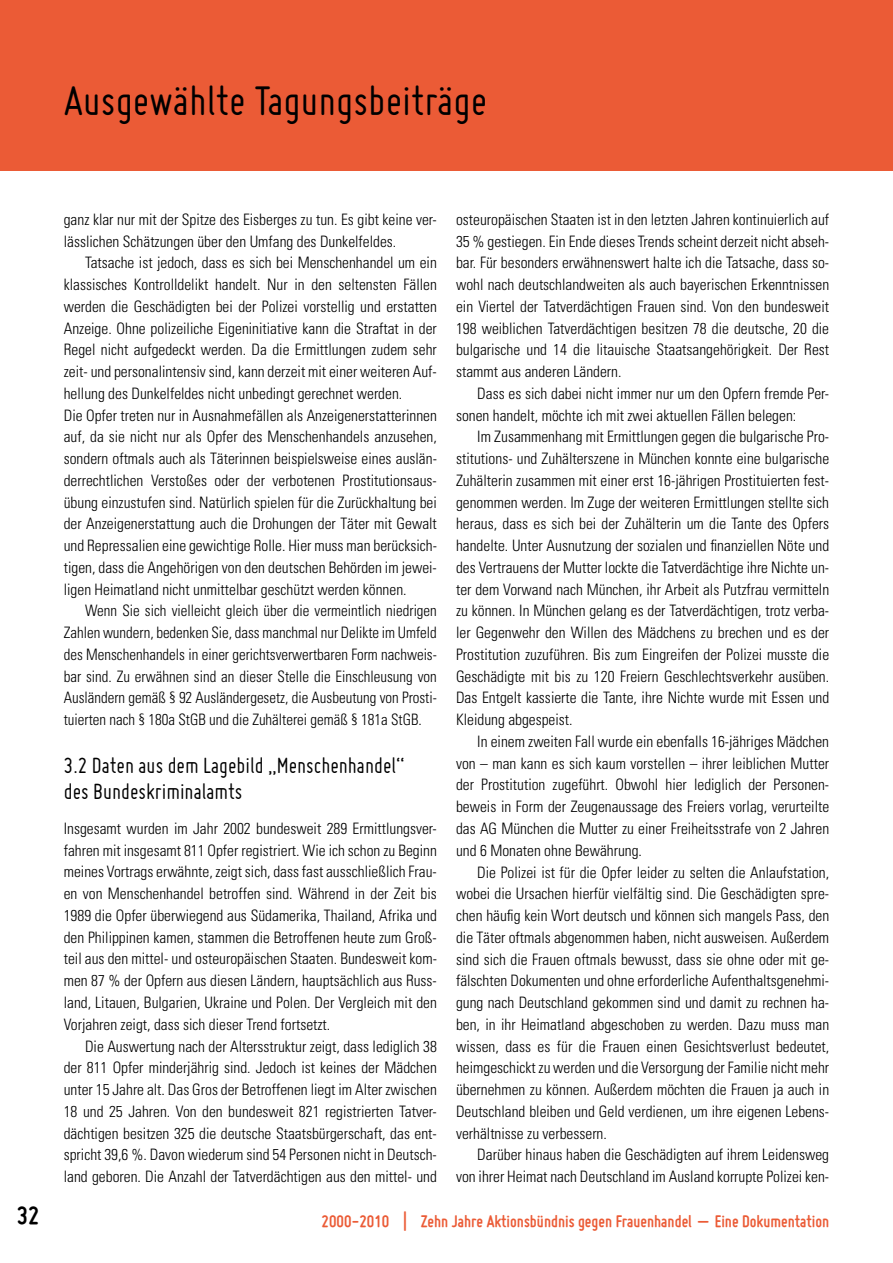
<style>
.page{position:relative;width:893px;height:1263px;background:#fff}
.page>*{position:absolute;margin:0;border:0;box-sizing:border-box;transform-origin:0 0}
.t1{font:45px "Miso";color:#000}
.t2{font:700 27px "Miso";color:#000}
.t3{font:24px/26.2px "Miso";color:#000;scale:.96 1}
.t4{font:700 18px "Miso";color:#eb5b36}
.t5{font:300 condensed 15.75px/21.8px "Univers";color:#000;text-align:justify}
.t6{font:300 condensed 15.75px/21.8px "Univers";color:#000;text-align:justify;scale:.95 1}
</style>
<div class="page">
<div style="left:0;top:0;width:893px;height:170px;background:#eb5b36"></div>
<h1 class="t1" style="left:64px;top:75px;width:425px">Ausgewählte Tagungsbeiträge</h1>
<p class="t5" style="left:64px;top:208px;width:375px">ganz klar nur mit der Spitze des Eisberges zu tun. Es gibt keine ver&shy;lässlichen Schätzungen über den Umfang des Dunkelfeldes.</p>
<p class="t5" style="left:64px;top:252px;width:375px;text-align:left;text-indent:21px">Tatsache ist jedoch, dass es sich bei Menschenhandel um ein klassisches Kontrolldelikt handelt. Nur in den seltensten Fällen werden die Geschädigten bei der Polizei vorstellig und erstatten Anzeige. Ohne polizeiliche Eigeninitiative kann die Straftat in der Regel nicht aufgedeckt werden. Da die Ermittlungen zudem sehr zeit- und personalintensiv sind, kann derzeit mit einer weiteren Auf&shy;hellung des Dunkelfeldes nicht unbedingt gerechnet werden.<br>Die Opfer treten nur in Ausnahmefällen als Anzeigenerstatterinnen auf, da sie nicht nur als Opfer des Menschenhandels anzusehen, sondern oftmals auch als Täterinnen beispielsweise eines auslän&shy;derrechtlichen Verstoßes oder der verbotenen Prostitutionsaus&shy;übung einzustufen sind. Natürlich spielen für die Zurückhaltung bei der Anzeigenerstattung auch die Drohungen der Täter mit Gewalt und Repressalien eine gewichtige Rolle. Hier muss man berücksich&shy;tigen, dass die Angehörigen von den deutschen Behörden im jewei&shy;ligen Heimatland nicht unmittelbar geschützt werden können.</p>
<p class="t6" style="left:64px;top:600px;width:394px;text-indent:21px">Wenn Sie sich vielleicht gleich über die vermeintlich niedrigen Zahlen wundern, bedenken Sie, dass manchmal nur Delikte im Umfeld des Menschenhandels in einer gerichtsverwertbaren Form nachweis&shy;bar sind. Zu erwähnen sind an dieser Stelle die Einschleusung von Ausländern gemäß § 92 Ausländergesetz, die Ausbeutung von Prosti&shy;tuierten nach § 180a StGB und die Zuhälterei gemäß § 181a StGB.</p>
<h3 class="t3" style="left:64px;top:752px;width:357px">3.2 Daten aus dem Lagebild „Menschenhandel“ des Bundeskriminalamts</h3>
<p class="t5" style="left:64px;top:817px;width:375px">Insgesamt wurden im Jahr 2002 bundesweit 289 Ermittlungsver&shy;fahren mit insgesamt 811 Opfer registriert. Wie ich schon zu Beginn meines Vortrags erwähnte, zeigt sich, dass fast ausschließlich Frau&shy;en von Menschenhandel betroffen sind. Während in der Zeit bis 1989 die Opfer überwiegend aus Südamerika, Thailand, Afrika und den Philippinen kamen, stammen die Betroffenen heute zum Groß&shy;teil aus den mittel- und osteuropäischen Staaten. Bundesweit kom&shy;men 87 % der Opfern aus diesen Ländern, hauptsächlich aus Russ&shy;land, Litauen, Bulgarien, Ukraine und Polen. Der Vergleich mit den Vorjahren zeigt, dass sich dieser Trend fortsetzt.</p>
<p class="t5" style="left:64px;top:1035px;width:375px;text-indent:21px">Die Auswertung nach der Altersstruktur zeigt, dass lediglich 38 der 811 Opfer minderjährig sind. Jedoch ist keines der Mädchen unter 15 Jahre alt. Das Gros der Betroffenen liegt im Alter zwischen 18 und 25 Jahren. Von den bundesweit 821 registrierten Tatver&shy;dächtigen besitzen 325 die deutsche Staatsbürgerschaft, das ent&shy;spricht 39,6 %. Davon wiederum sind 54 Personen nicht in Deutsch&shy;land geboren. Die Anzahl der Tatverdächtigen aus den mittel- und</p>
<p class="t5" style="left:456px;top:208px;width:375px">osteuropäischen Staaten ist in den letzten Jahren kontinuierlich auf 35 % gestiegen. Ein Ende dieses Trends scheint derzeit nicht abseh&shy;bar. Für besonders erwähnenswert halte ich die Tatsache, dass so&shy;wohl nach deutschlandweiten als auch bayerischen Erkenntnissen ein Viertel der Tatverdächtigen Frauen sind. Von den bundesweit 198 weiblichen Tatverdächtigen besitzen 78 die deutsche, 20 die bulgarische und 14 die litauische Staatsangehörigkeit. Der Rest stammt aus anderen Ländern.</p>
<p class="t5" style="left:456px;top:382px;width:375px;text-indent:21px">Dass es sich dabei nicht immer nur um den Opfern fremde Per&shy;sonen handelt, möchte ich mit zwei aktuellen Fällen belegen:</p>
<p class="t5" style="left:456px;top:426px;width:375px;text-indent:21px">Im Zusammenhang mit Ermittlungen gegen die bulgarische Pro&shy;stitutions- und Zuhälterszene in München konnte eine bulgarische Zuhälterin zusammen mit einer erst 16-jährigen Prostituierten fest&shy;genommen werden. Im Zuge der weiteren Ermittlungen stellte sich heraus, dass es sich bei der Zuhälterin um die Tante des Opfers handelte. Unter Ausnutzung der sozialen und finanziellen Nöte und des Vertrauens der Mutter lockte die Tatverdächtige ihre Nichte un&shy;ter dem Vorwand nach München, ihr Arbeit als Putzfrau vermitteln zu können. In München gelang es der Tatverdächtigen, trotz verba&shy;ler Gegenwehr den Willen des Mädchens zu brechen und es der Prostitution zuzuführen. Bis zum Eingreifen der Polizei musste die Geschädigte mit bis zu 120 Freiern Geschlechtsverkehr ausüben.<br>Das Entgelt kassierte die Tante, ihre Nichte wurde mit Essen und Kleidung abgespeist.</p>
<p class="t5" style="left:456px;top:730px;width:375px;text-indent:21px">In einem zweiten Fall wurde ein ebenfalls 16-jähriges Mädchen von – man kann es sich kaum vorstellen – ihrer leiblichen Mutter der Prostitution zugeführt. Obwohl hier lediglich der Personen&shy;beweis in Form der Zeugenaussage des Freiers vorlag, verurteilte das AG München die Mutter zu einer Freiheitsstrafe von 2 Jahren und 6 Monaten ohne Bewährung.</p>
<p class="t5" style="left:456px;top:861px;width:375px;text-indent:21px">Die Polizei ist für die Opfer leider zu selten die Anlaufstation, wobei die Ursachen hierfür vielfältig sind. Die Geschädigten spre&shy;chen häufig kein Wort deutsch und können sich mangels Pass, den die Täter oftmals abgenommen haben, nicht ausweisen. Außerdem sind sich die Frauen oftmals bewusst, dass sie ohne oder mit ge&shy;fälschten Dokumenten und ohne erforderliche Aufenthaltsgenehmi&shy;gung nach Deutschland gekommen sind und damit zu rechnen ha&shy;ben, in ihr Heimatland abgeschoben zu werden. Dazu muss man wissen, dass es für die Frauen einen Gesichtsverlust bedeutet, heimgeschickt zu werden und die Versorgung der Familie nicht mehr übernehmen zu können. Außerdem möchten die Frauen ja auch in Deutschland bleiben und Geld verdienen, um ihre eigenen Lebens&shy;verhältnisse zu verbessern.</p>
<p class="t5" style="left:456px;top:1144px;width:375px;text-align:right">Darüber hinaus haben die Geschädigten auf ihrem Leidensweg von ihrer Heimat nach Deutschland im Ausland korrupte Polizei ken-</p>
<h2 class="t2" style="left:17px;top:1200px;width:24px">32</h2>
<p class="t4" style="left:322px;top:1211px;width:509px">2000-2010 | Zehn Jahre Aktionsbündnis gegen Frauenhandel – Eine Dokumentation</p>
</div>
